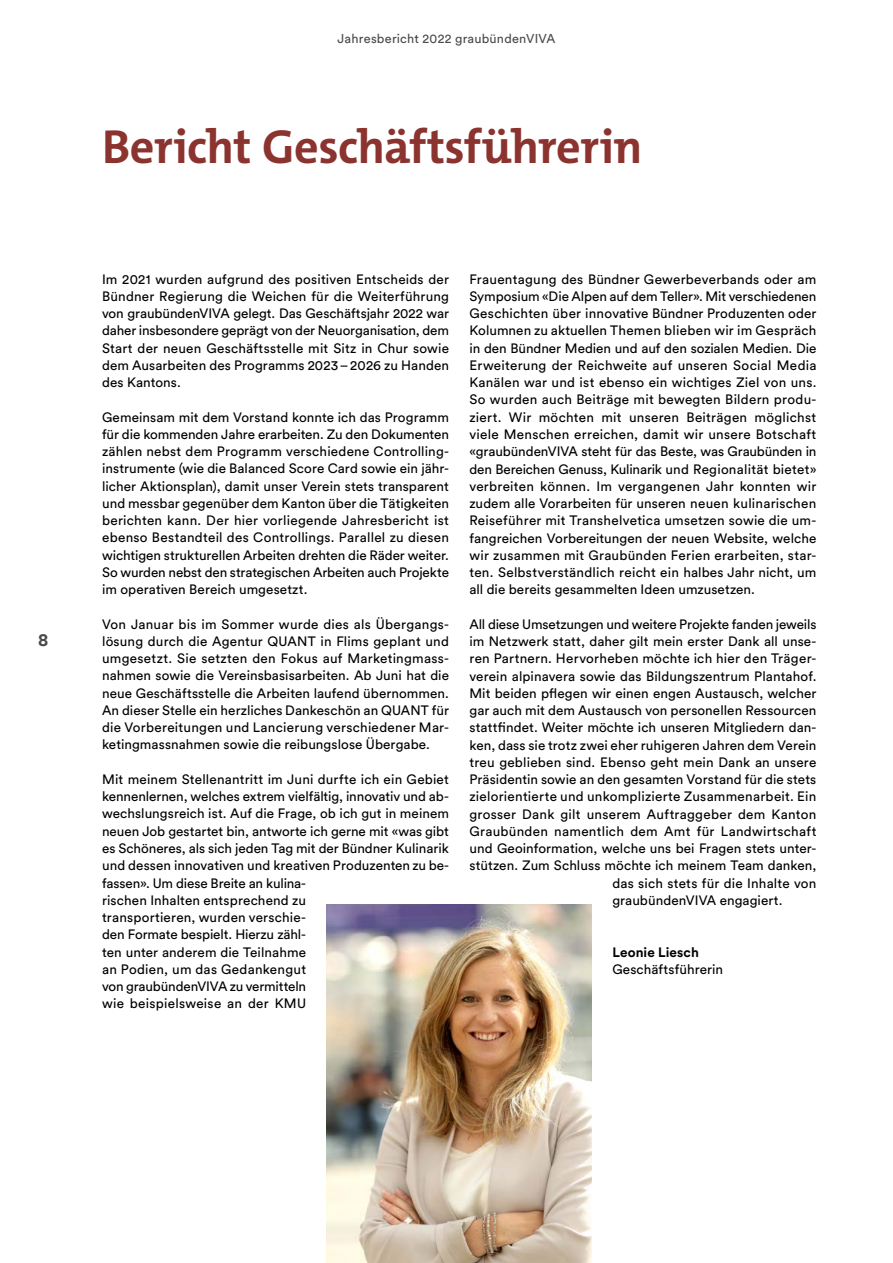
<style>
.page{position:relative;width:893px;height:1263px;background:#fff}
.page>*{position:absolute;margin:0;border:0;box-sizing:border-box;transform-origin:0 0}
.t1{font:700 48px "The Mix";letter-spacing:-.01em;color:#8b332e}
.t2{font:700 18px "Circular Std";color:#4a4a49}
.t3{font:13.5px/17.2px "Circular Std";letter-spacing:.005em;color:#000;text-align:justify}
.t4{font:700 13.5px "Circular Std";letter-spacing:.005em;color:#000}
.t5{font:12.75px "Circular Std";letter-spacing:.015em;color:#4a4a49}
</style>
<div class="page">
<img style="left:327px;top:905px;width:265px;height:358px">
<h2 class="t2" style="left:38px;top:628px;width:12px">8</h2>
<p class="t5" style="left:338px;top:31px;width:219px">Jahresbericht 2022 graubündenVIVA</p>
<h1 class="t1" style="left:102px;top:116px;width:542px">Bericht Geschäftsführerin</h1>
<p class="t3" style="left:102px;top:270px;width:348px">Im 2021 wurden aufgrund des positiven Entscheids der Bündner Regierung die Weichen für die Weiterführung von graubündenVIVA gelegt. Das Geschäftsjahr 2022 war daher insbesondere geprägt von der Neuorganisation, dem Start der neuen Geschäftsstelle mit Sitz in Chur sowie dem Ausarbeiten des Programms 2023–2026 zu Handen des Kantons.</p>
<p class="t3" style="left:102px;top:408px;width:348px">Gemeinsam mit dem Vorstand konnte ich das Programm für die kommenden Jahre erarbeiten. Zu den Dokumenten zählen nebst dem Programm verschiedene Controlling&shy;instrumente (wie die Balanced Score Card sowie ein jähr&shy;licher Aktionsplan), damit unser Verein stets transparent und messbar gegenüber dem Kanton über die Tätigkeiten berichten kann. Der hier vorliegende Jahresbericht ist ebenso Bestandteil des Controllings. Parallel zu diesen wichtigen strukturellen Arbeiten drehten die Räder weiter.<br>So wurden nebst den strategischen Arbeiten auch Projekte im operativen Bereich umgesetzt.</p>
<p class="t3" style="left:102px;top:615px;width:348px">Von Januar bis im Sommer wurde dies als Übergangs&shy;lösung durch die Agentur QUANT in Flims geplant und umgesetzt. Sie setzten den Fokus auf Marketingmass&shy;nahmen sowie die Vereinsbasisarbeiten. Ab Juni hat die neue Geschäftsstelle die Arbeiten laufend übernommen.<br>An dieser Stelle ein herzliches Dankeschön an QUANT für die Vorbereitungen und Lancierung verschiedener Mar&shy;ketingmassnahmen sowie die reibungslose Übergabe.</p>
<p class="t3" style="left:102px;top:770px;width:348px;text-align:left">Mit meinem Stellenantritt im Juni durfte ich ein Gebiet kennenlernen, welches extrem vielfältig, innovativ und ab&shy;wechslungsreich ist. Auf die Frage, ob ich gut in meinem neuen Job gestartet bin, antworte ich gerne mit «was gibt es Schöneres, als sich jeden Tag mit der Bündner Kulinarik und dessen innovativen und kreativen Produzenten zu be&shy;fassen». Um diese Breite an kulina-<br>rischen Inhalten entsprechend zu<br>transportieren, wurden verschie-<br>den Formate bespielt. Hierzu zähl-<br>ten unter anderem die Teilnahme<br>an Podien, um das Gedankengut<br>von graubündenVIVA zu vermitteln<br>wie beispielsweise an der KMU</p>
<p class="t3" style="left:469px;top:270px;width:348px">Frauentagung des Bündner Gewerbeverbands oder am Symposium «Die Alpen auf dem Teller». Mit verschiedenen Geschichten über innovative Bündner Produzenten oder Kolumnen zu aktuellen Themen blieben wir im Gespräch in den Bündner Medien und auf den sozialen Medien. Die Erweiterung der Reichweite auf unseren Social Media Kanälen war und ist ebenso ein wichtiges Ziel von uns.<br>So wurden auch Beiträge mit bewegten Bildern produ&shy;ziert. Wir möchten mit unseren Beiträgen möglichst viele Menschen erreichen, damit wir unsere Botschaft «graubündenVIVA steht für das Beste, was Graubünden in den Bereichen Genuss, Kulinarik und Regionalität bietet» verbreiten können. Im vergangenen Jahr konnten wir zudem alle Vorarbeiten für unseren neuen kulinarischen Reiseführer mit Transhelvetica umsetzen sowie die um&shy;fangreichen Vorbereitungen der neuen Website, welche wir zusammen mit Graubünden Ferien erarbeiten, star&shy;ten. Selbstverständlich reicht ein halbes Jahr nicht, um all die bereits gesammelten Ideen umzusetzen.</p>
<p class="t3" style="left:469px;top:615px;width:348px">All diese Umsetzungen und weitere Projekte fanden jeweils</p>
<p class="t3" style="left:469px;top:632px;width:348px">im Netzwerk statt, daher gilt mein erster Dank all unse-</p>
<p class="t3" style="left:469px;top:650px;width:348px">ren Partnern. Hervorheben möchte ich hier den Träger-</p>
<p class="t3" style="left:469px;top:667px;width:348px">verein alpinavera sowie das Bildungszentrum Plantahof.</p>
<p class="t3" style="left:469px;top:684px;width:348px">Mit beiden pflegen wir einen engen Austausch, welcher</p>
<p class="t3" style="left:469px;top:701px;width:348px">gar auch mit dem Austausch von personellen Ressourcen</p>
<p class="t3" style="left:469px;top:719px;width:348px">stattfindet. Weiter möchte ich unseren Mitgliedern dan-</p>
<p class="t3" style="left:469px;top:736px;width:348px">ken, dass sie trotz zwei eher ruhigeren Jahren dem Verein</p>
<p class="t3" style="left:469px;top:753px;width:348px">treu geblieben sind. Ebenso geht mein Dank an unsere</p>
<p class="t3" style="left:469px;top:770px;width:348px">Präsidentin sowie an den gesamten Vorstand für die stets</p>
<p class="t3" style="left:469px;top:788px;width:348px">zielorientierte und unkomplizierte Zusammenarbeit. Ein</p>
<p class="t3" style="left:469px;top:805px;width:348px">grosser Dank gilt unserem Auftraggeber dem Kanton</p>
<p class="t3" style="left:469px;top:822px;width:348px">Graubünden namentlich dem Amt für Landwirtschaft</p>
<p class="t3" style="left:469px;top:839px;width:348px">und Geoinformation, welche uns bei Fragen stets unter-</p>
<p class="t3" style="left:469px;top:857px;width:348px">stützen. Zum Schluss möchte ich meinem Team danken,</p>
<p class="t3" style="left:612px;top:874px;width:206px">das sich stets für die Inhalte von</p>
<p class="t3" style="left:612px;top:891px;width:172px">graubündenVIVA engagiert.</p>
<p class="t4" style="left:612px;top:943px;width:88px">Leonie Liesch</p>
<p class="t3" style="left:612px;top:960px;width:112px">Geschäftsführerin</p>
</div>
